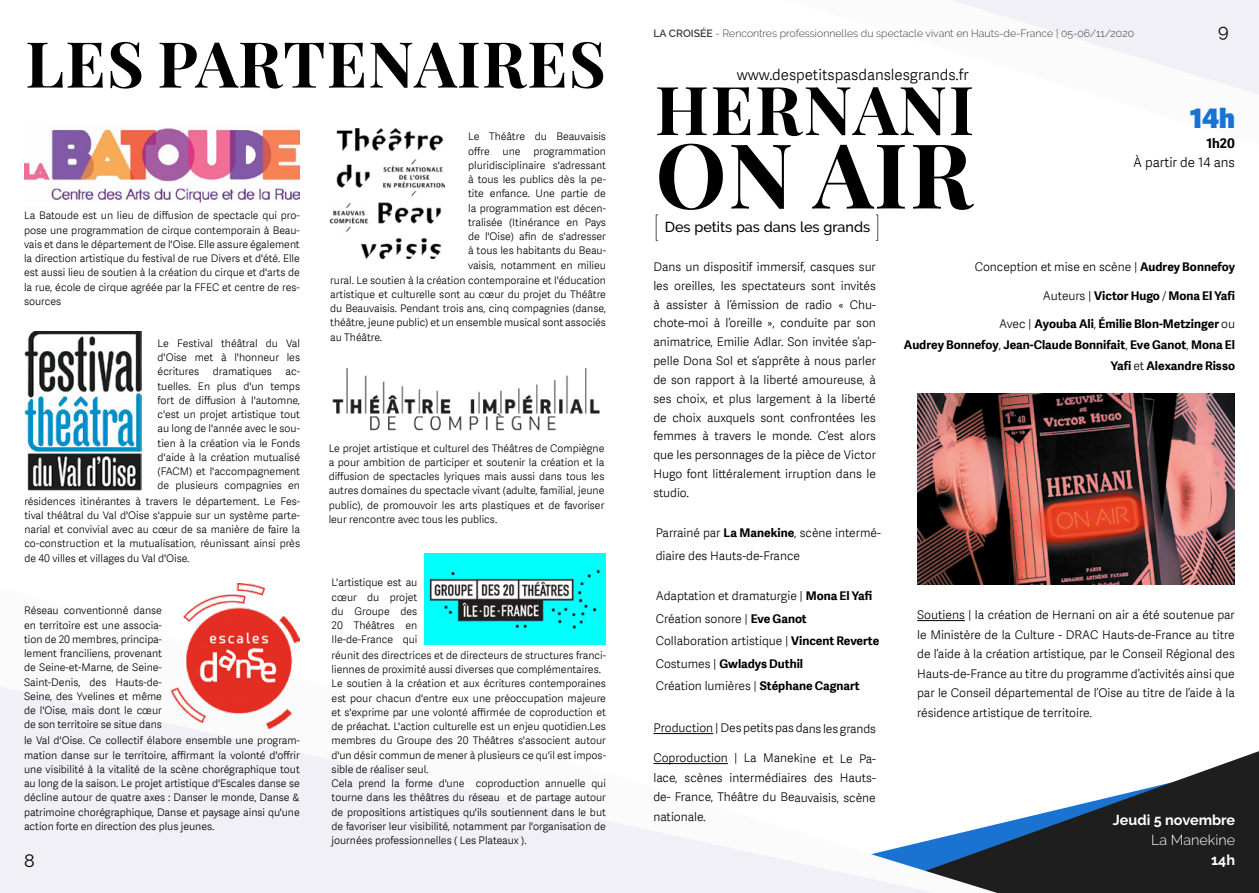
<style>
.page{position:relative;width:1259px;height:893px;background:#fff}
.page>*{position:absolute;margin:0;border:0;box-sizing:border-box;transform-origin:0 0}
.t1{font:700 90px "Playfair Display";color:#000}
.t2{font:700 67.5px "Playfair Display";letter-spacing:.025em;color:#000}
.t3{font:700 63.45px "Playfair Display";letter-spacing:.02em;color:#000}
.t4{font:800 27px "Adelle Sans W04";color:#1a73d1}
.t5{font:18px "Raleway";color:#000}
.t6{font:300 15px "Adelle Sans W04";color:#000}
.t7{font:500 14.4px "Raleway";color:#000}
.t8{font:700 14.4px "Raleway";color:#fff}
.t9{font:300 14.4px "Raleway";color:#fff}
.t10{font:300 13.35px "Adelle Sans W04";color:#000}
.t11{font:700 13.35px "Adelle Sans W01";color:#000}
.t12{font:300 12px/18.9px "Adelle Sans W04";color:#000}
.t13{font:700 12px/21px "Adelle Sans W01";color:#000;text-align:right}
.t14{font:300 10.5px/14.2px "Adelle Sans W04";color:#000;text-align:justify}
.t15{font:300 10.5px "Raleway";color:#3c3c3b}
.s1{font-weight:600}
.s2{font-family:"Adelle Sans W01";font-weight:700}
.s3{font-family:"Adelle Sans W04";font-weight:300}
.s4{font-weight:700}
</style>
<div class="page">
<svg style="left:0;top:687px;width:670px;height:206px;fill:#f0f0f6"></svg>
<svg style="left:953px;top:0;width:306px;height:94px"></svg>
<svg style="left:997px;top:751px;width:262px;height:142px;fill:#1e1e1e"></svg>
<svg style="left:565px;top:772px;width:432px;height:121px"></svg>
<svg style="left:561px;top:814px;width:374px;height:79px"></svg>
<img style="left:425px;top:554px;width:181px;height:90px">
<img style="left:171px;top:583px;width:129px;height:146px">
<img style="left:24px;top:127px;width:276px;height:75px">
<img style="left:332px;top:368px;width:268px;height:63px">
<img style="left:330px;top:128px;width:114px;height:131px">
<img style="left:24px;top:332px;width:117px;height:159px">
<svg style="left:876px;top:215px;width:2px;height:26px"></svg>
<svg style="left:656px;top:215px;width:2px;height:26px"></svg>
<img style="left:917px;top:394px;width:317px;height:190px">
<hr style="left:653px;top:733px;width:60px;height:1px;background:#000">
<hr style="left:653px;top:763px;width:75px;height:1px;background:#000">
<hr style="left:917px;top:620px;width:48px;height:1px;background:#000">
<h3 class="t3" style="left:25px;top:14px;width:582px">LES PARTENAIRES</h3>
<p class="t14" style="left:24px;top:208px;width:277px">La Batoude est un lieu de diffusion de spectacle qui pro&shy;pose une programmation de cirque contemporain à Beau&shy;vais et dans le département de l'Oise. Elle assure également la direction artistique du festival de rue Divers et d'été. Elle est aussi lieu de soutien à la création du cirque et d'arts de la rue, école de cirque agréée par la FFEC et centre de res&shy;sources</p>
<p class="t14" style="left:158px;top:336px;width:144px">Le Festival théâtral du Val d'Oise met à l'honneur les écritures</p>
<p class="t14" style="left:213px;top:364px;width:60px">dramatiques</p>
<p class="t14" style="left:158px;top:364px;width:144px;text-indent:128px">ac&shy;tuelles. En plus d'un temps fort de diffusion à l'automne, c'est un projet artistique tout au long de l'année avec le sou&shy;tien à la création via le Fonds d'aide à la création mutualisé (FACM) et l'accompagnement de plusieurs compagnies en</p>
<p class="t14" style="left:24px;top:493px;width:277px">résidences itinérantes à travers le département. Le Fes&shy;tival théâtral du Val d'Oise s'appuie sur un système parte&shy;narial et convivial avec au cœur de sa manière de faire la co-construction et la mutualisation, réunissant ainsi près de 40 villes et villages du Val d'Oise.</p>
<p class="t14" style="left:24px;top:603px;width:139px">Réseau conventionné danse en territoire est une associa&shy;tion de 20 membres, principa&shy;lement franciliens, provenant de Seine-et-Marne, de Seine-Saint-Denis, des Hauts-de-Seine, des Yvelines et même de l'Oise, mais dont le cœur de son territoire se situe dans</p>
<p class="t14" style="left:24px;top:733px;width:277px">le Val d'Oise. Ce collectif élabore ensemble une program&shy;mation danse sur le territoire, affirmant la volonté d'offrir une visibilité à la vitalité de la scène chorégraphique tout au long de la saison. Le projet artistique d'Escales danse se décline autour de quatre axes : Danser le monde, Danse &amp; patrimoine chorégraphique, Danse et paysage ainsi qu'une action forte en direction des plus jeunes.</p>
<h3 class="t5" style="left:24px;top:851px;width:12px">8</h3>
<p class="t14" style="left:468px;top:129px;width:139px">Le Théâtre du Beauvaisis</p>
<p class="t14" style="left:468px;top:143px;width:139px">offre une programmation</p>
<p class="t14" style="left:468px;top:158px;width:139px">pluridisciplinaire s'adressant</p>
<p class="t14" style="left:468px;top:172px;width:139px">à tous les publics dès la pe-</p>
<p class="t14" style="left:468px;top:186px;width:139px">tite enfance. Une partie de</p>
<p class="t14" style="left:468px;top:200px;width:139px">la programmation est décen-</p>
<p class="t14" style="left:468px;top:215px;width:139px">tralisée (Itinérance en Pays</p>
<p class="t14" style="left:468px;top:229px;width:139px">de l'Oise) afin de s'adresser</p>
<p class="t14" style="left:468px;top:243px;width:139px">à tous les habitants du Beau-</p>
<p class="t14" style="left:468px;top:257px;width:139px">vaisis, notamment en milieu</p>
<p class="t14" style="left:330px;top:272px;width:277px">rural. Le soutien à la création contemporaine et l'éducation</p>
<p class="t14" style="left:330px;top:287px;width:277px">artistique et culturelle sont au cœur du projet du Théâtre</p>
<p class="t14" style="left:330px;top:301px;width:277px">du Beauvaisis. Pendant trois ans, cinq compagnies (danse,</p>
<p class="t14" style="left:330px;top:315px;width:277px">théâtre, jeune public) et un ensemble musical sont associés</p>
<p class="t14" style="left:330px;top:329px;width:53px">au Théâtre.</p>
<p class="t14" style="left:329px;top:440px;width:277px">Le projet artistique et culturel des Théâtres de Compiègne a pour ambition de participer et soutenir la création et la diffusion de spectacles lyriques mais aussi dans tous les autres domaines du spectacle vivant (adulte, familial, jeune public), de promouvoir les arts plastiques et de favoriser leur rencontre avec tous les publics.</p>
<p class="t14" style="left:332px;top:575px;width:87px">L'artistique est au cœur du projet du Groupe des 20 Théâtres en Ile-de-France qui</p>
<p class="t14" style="left:332px;top:648px;width:276px;text-align:left">réunit des directrices et de directeurs de structures franci&shy;liennes de proximité aussi diverses que complémentaires.<br>Le soutien à la création et aux écritures contemporaines est pour chacun d'entre eux une préoccupation majeure et s'exprime par une volonté affirmée de coproduction et de préachat. L'action culturelle est un enjeu quotidien.Les membres du Groupe des 20 Théâtres s'associent autour d'un désir commun de mener à plusieurs ce qu'il est impos&shy;sible de réaliser seul.<br>Cela prend la forme d'une coproduction annuelle qui tourne dans les théâtres du réseau et de partage autour de propositions artistiques qu'ils soutiennent dans le but de favoriser leur visibilité, notamment par l'organisation de journées professionnelles ( Les Plateaux ).</p>
<p class="t15" style="left:653px;top:27px;width:482px"><span class="s1">LA CROISÉE</span> - Rencontres professionnelles du spectacle vivant en Hauts-de-France | 05-06/11/2020</p>
<h3 class="t6" style="left:737px;top:64px;width:233px">www.despetitspasdanslesgrands.fr</h3>
<h3 class="t5" style="left:1218px;top:20px;width:12px">9</h3>
<h2 class="t2" style="left:655px;top:57px;width:321px">HERNANI</h2>
<h1 class="t1" style="left:655px;top:104px;width:318px">ON AIR</h1>
<h3 class="t7" style="left:665px;top:218px;width:207px">Des petits pas dans les grands</h3>
<h3 class="t4" style="left:1189px;top:98px;width:47px">14h</h3>
<p class="t11" style="left:1206px;top:135px;width:30px">1h20</p>
<p class="t10" style="left:1133px;top:153px;width:103px">À partir de 14 ans</p>
<p class="t12" style="left:653px;top:257px;width:224px">Dans un dispositif immersif, casques sur les oreilles, les spectateurs sont invités à assister à l’émission de radio « Chu&shy;chote-moi à l’oreille », conduite par son animatrice, Emilie Adlar. Son invitée s’ap&shy;pelle Dona Sol et s’apprête à nous parler de son rapport à la liberté amoureuse, à ses choix, et plus largement à la liberté de choix auxquels sont confrontées les femmes à travers le monde. C’est alors que les personnages de la pièce de Victor Hugo font littéralement irruption dans le studio.</p>
<p class="t12" style="left:974px;top:257px;width:262px">Conception et mise en scène | <span class="s2">Audrey Bonnefoy</span></p>
<p class="t13" style="left:1042px;top:285px;width:194px"><span class="s3">Auteurs |</span> Victor Hugo <span class="s3">/</span> Mona El Yafi</p>
<p class="t13" style="left:904px;top:313px;width:332px"><span class="s3">Avec |</span> Ayouba Ali<span class="s3">,</span> Émilie Blon-Metzinger <span class="s3">ou<br></span>Audrey Bonnefoy<span class="s3">,</span> Jean-Claude Bonnifait<span class="s3">,</span> Eve Ganot<span class="s3">,</span> Mona El<br>Yafi <span class="s3">et</span> Alexandre Risso</p>
<p class="t12" style="left:656px;top:521px;width:227px;line-height:22.5px">Parrainé par <span class="s2">La Manekine</span>, scène intermé&shy;diaire des Hauts-de-France</p>
<p class="t12" style="left:656px;top:584px;width:225px;line-height:22.5px">Adaptation et dramaturgie | <span class="s4">Mona El Yafi </span>Création sonore | <span class="s4">Eve Ganot </span>Collaboration artistique | <span class="s4">Vincent Reverte </span>Costumes | <span class="s4">Gwladys Duthil<br></span>Création lumiè res | <span class="s4">Stéphane Cagnart</span></p>
<p class="t12" style="left:653px;top:718px;width:224px">Production | Des petits pas dans les grands</p>
<p class="t12" style="left:653px;top:748px;width:224px;line-height:19.5px;text-align:justify">Coproduction | La Manekine et Le Pa&shy;lace, scènes intermédiaires des Hauts&shy;de- France, Théâtre du Beauvaisis, scène nationale.</p>
<p class="t12" style="left:917px;top:605px;width:319px;line-height:19.5px;text-align:justify">Soutiens | la création de Hernani on air a été soutenue par le Ministère de la Culture - DRAC Hauts-de-France au titre de l’aide à la création artistique, par le Conseil Régional des Hauts-de-France au titre du programme d’activités ainsi que par le Conseil départemental de l’Oise au titre de l’aide à la résidence artistique de territoire.</p>
<h3 class="t8" style="left:1113px;top:812px;width:124px">Jeudi 5 novembre</h3>
<h3 class="t9" style="left:1151px;top:832px;width:85px">La Manekine</h3>
<h3 class="t8" style="left:1211px;top:852px;width:26px">14h</h3>
</div>
